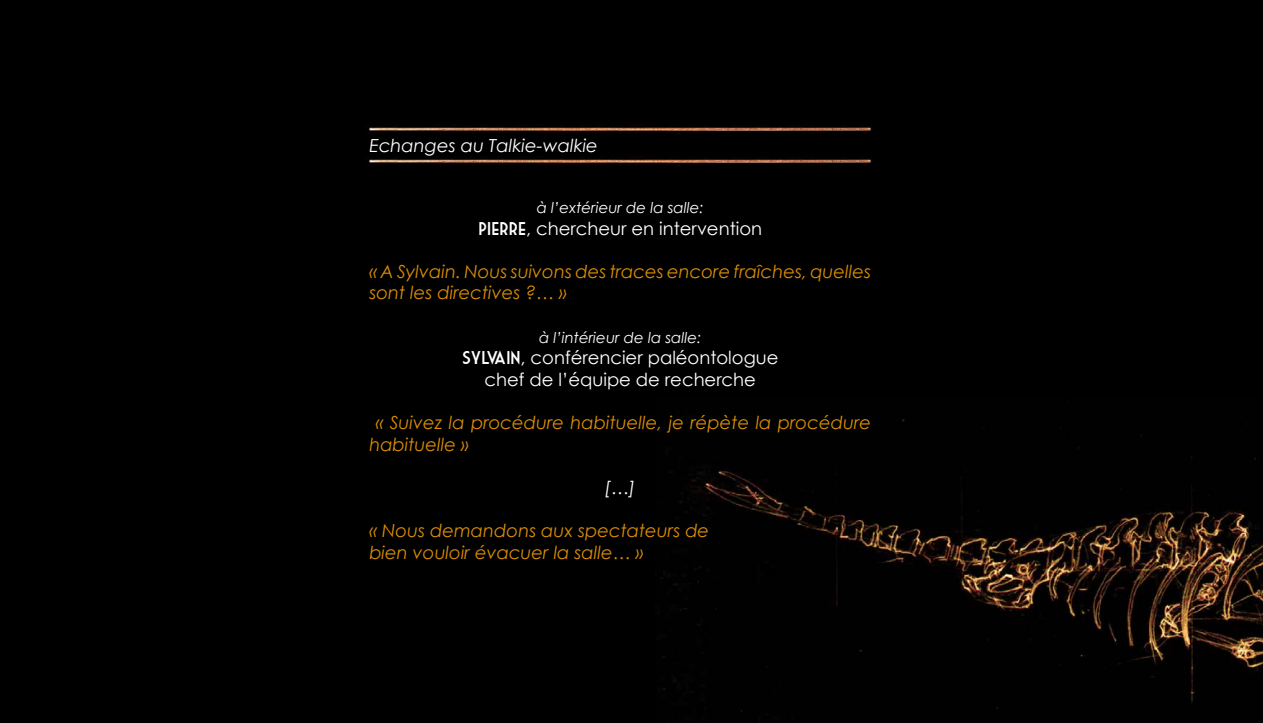
<style>
.page{position:relative;width:1263px;height:723px;background:#000}
.page>*{position:absolute;margin:0;border:0;box-sizing:border-box;transform-origin:0 0}
.t1{font:italic 18px/21.6px "Century Gothic";color:#dc8e06}
.t2{font:18px/21.6px "Century Gothic";color:#fff;text-align:center}
.t3{font:italic 18px "Century Gothic";color:#fff}
.t4{font:italic 15px "Century Gothic";color:#fff}
.s1{font-family:"Market Deco"}
</style>
<div class="page">
<img style="left:660px;top:419px;width:603px;height:293px">
<img style="left:369px;top:124px;width:503px;height:9px">
<img style="left:369px;top:157px;width:503px;height:9px">
<p class="t3" style="left:369px;top:134px;width:230px">Echanges au Talkie-walkie</p>
<p class="t4" style="left:537px;top:198px;width:169px">à l’extérieur de la salle:</p>
<p class="t2" style="left:478px;top:217px;width:285px"><span class="s1">PIERRE</span>, chercheur en intervention</p>
<p class="t1" style="left:369px;top:260px;width:503px">« A Sylvain. Nous suivons des traces encore fraîches, quelles sont les directives ?… »</p>
<p class="t4" style="left:539px;top:328px;width:164px">à l’intérieur de la salle:</p>
<p class="t2" style="left:462px;top:347px;width:318px"><span class="s1">SYLVAIN</span>, conférencier paléontologue chef de l’équipe de recherche</p>
<p class="t1" style="left:369px;top:411px;width:503px;text-indent:6px">« Suivez la procédure habituelle, je répète la procédure habituelle »</p>
<p class="t3" style="left:605px;top:476px;width:32px">[…]</p>
<p class="t1" style="left:369px;top:519px;width:341px">« Nous demandons aux spectateurs de bien vouloir évacuer la salle… »</p>
</div>
